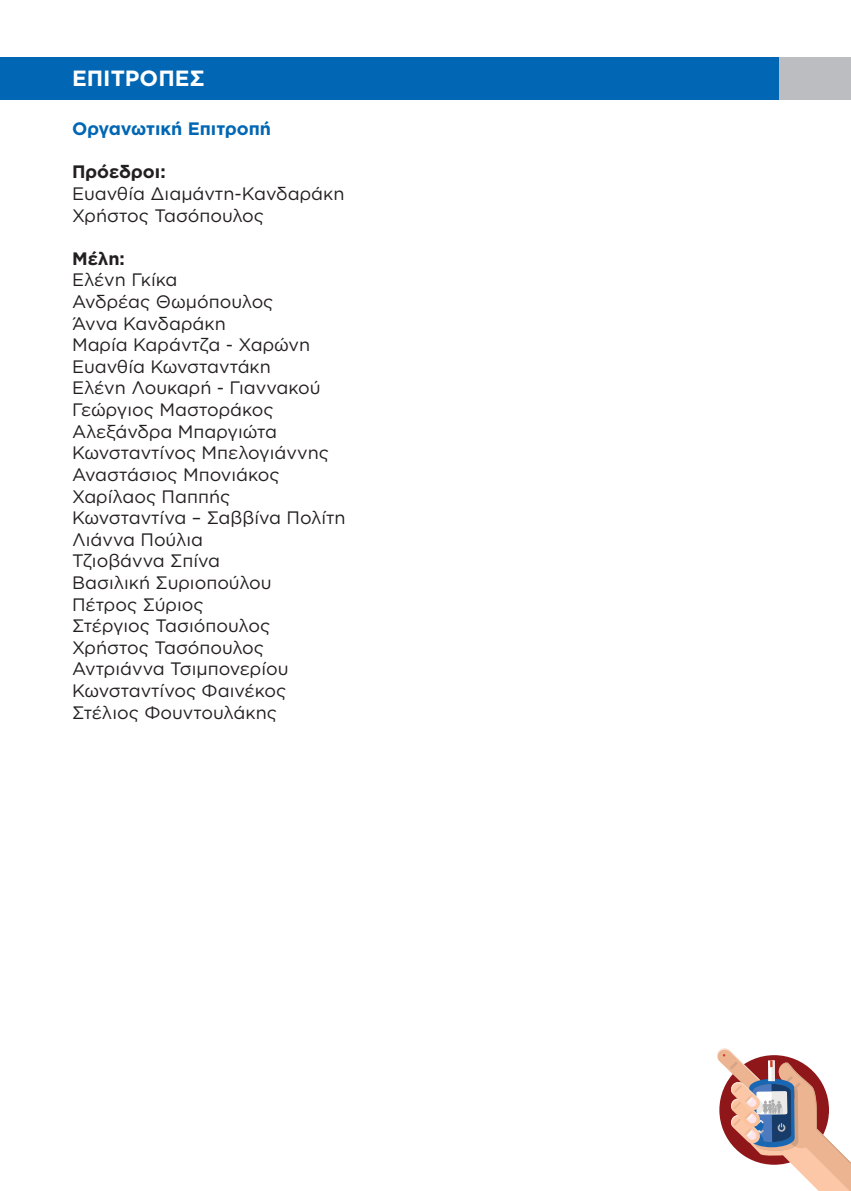
<style>
.page{position:relative;width:851px;height:1191px;background:#fff}
.page>*{position:absolute;margin:0;border:0;box-sizing:border-box;transform-origin:0 0}
.t1{font:700 22px "Gotham Greek";color:#fff}
.t2{font:18px/21.6px "Gotham Greek";color:#231f20}
.t3{font:700 18px "Gotham Greek";color:#0166b3}
.t4{font:700 18px "Gotham Greek";color:#231f20}
</style>
<div class="page">
<div style="left:638px;top:58px;width:212px;height:42px;background:#bcbdc0"></div>
<div style="left:0;top:58px;width:778px;height:42px;background:#0166b3"></div>
<svg style="left:717px;top:1048px;width:133px;height:143px"></svg>
<p class="t1" style="left:72px;top:66px;width:134px">ΕΠΙΤΡΟΠΕΣ</p>
<p class="t3" style="left:72px;top:118px;width:200px">Οργανωτική Επιτροπή</p>
<p class="t4" style="left:72px;top:162px;width:95px">Πρόεδροι:</p>
<p class="t2" style="left:72px;top:182px;width:274px">Ευανθία Διαμάντη-Κανδαράκη<br>Χρήστος Τασόπουλος</p>
<p class="t4" style="left:72px;top:248px;width:54px">Μέλη:</p>
<p class="t2" style="left:72px;top:269px;width:275px">Ελένη Γκίκα<br>Ανδρέας Θωμόπουλος<br>Άννα Κανδαράκη<br>Μαρία Καράντζα - Χαρώνη<br>Ευανθία Κωνσταντάκη<br>Ελένη Λουκαρή - Γιαννακού<br>Γεώργιος Μαστοράκος<br>Αλεξάνδρα Μπαργιώτα<br>Κωνσταντίνος Μπελογιάννης<br>Αναστάσιος Μπονιάκος<br>Χαρίλαος Παππής<br>Κωνσταντίνα – Σαββίνα Πολίτη<br>Λιάννα Πούλια<br>Τζιοβάννα Σπίνα<br>Βασιλική Συριοπούλου<br>Πέτρος Σύριος<br>Στέργιος Τασιόπουλος<br>Χρήστος Τασόπουλος<br>Αντριάννα Τσιμπονερίου<br>Κωνσταντίνος Φαινέκος<br>Στέλιος Φουντουλάκης</p>
</div>
